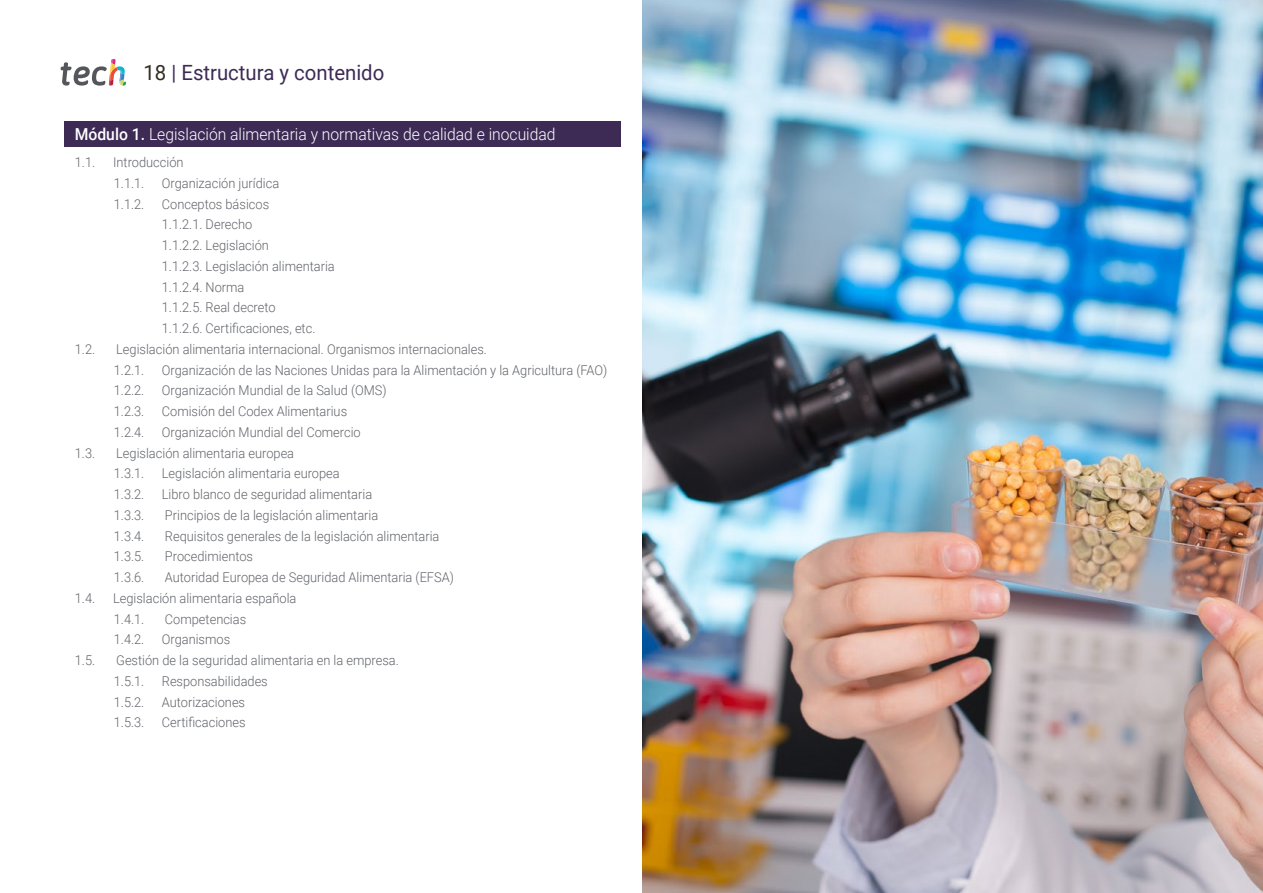
<style>
.page{position:relative;width:1263px;height:893px;background:#fff}
.page>*{position:absolute;margin:0;border:0;box-sizing:border-box;transform-origin:0 0}
.t1{font:21px "Roboto";color:#3d2b56}
.t2{font:300 16.5px "Roboto";color:#fff;scale:.95 1}
.t3{font:300 13.5px/20.7px "Roboto";color:#61646a;scale:.95 1}
.s1{color:#312e20}
.s2{font-weight:500}
</style>
<div class="page">
<div style="left:64px;top:121px;width:557px;height:25px;background:#3d2b56"></div>
<svg style="left:61px;top:59px;width:65px;height:27px"></svg>
<img style="left:642px;top:0;width:621px;height:893px">
<h1 class="t1" style="left:144px;top:57px;width:242px"><span class="s1">18</span> | Estructura y contenido</h1>
<p class="t2" style="left:75px;top:123px;width:508px"><span class="s2">Módulo 1.</span> Legislación alimentaria y normativas de calidad e inocuidad</p>
<p class="t3" style="left:75px;top:151px;width:23px">1.1.</p>
<p class="t3" style="left:113px;top:151px;width:76px">Introducción<br>1.1.1.</p>
<p class="t3" style="left:162px;top:172px;width:125px">Organización jurídica</p>
<p class="t3" style="left:114px;top:193px;width:34px">1.1.2.</p>
<p class="t3" style="left:162px;top:193px;width:184px">Conceptos básicos<br>1.1.2.1. Derecho<br>1.1.2.2. Legislación<br>1.1.2.3. Legislación alimentaria<br>1.1.2.4. Norma<br>1.1.2.5. Real decreto<br>1.1.2.6. Certificaciones, etc.</p>
<p class="t3" style="left:75px;top:338px;width:23px">1.2.</p>
<p class="t3" style="left:114px;top:338px;width:394px">Legislación alimentaria internacional. Organismos internacionales.<br>1.2.1.</p>
<p class="t3" style="left:162px;top:359px;width:470px">Organización de las Naciones Unidas para la Alimentación y la Agricultura (FAO)</p>
<p class="t3" style="left:114px;top:380px;width:34px">1.2.2.</p>
<p class="t3" style="left:162px;top:380px;width:238px">Organización Mundial de la Salud (OMS)</p>
<p class="t3" style="left:114px;top:400px;width:34px">1.2.3.</p>
<p class="t3" style="left:162px;top:400px;width:197px">Comisión del Codex Alimentarius</p>
<p class="t3" style="left:114px;top:421px;width:34px">1.2.4.</p>
<p class="t3" style="left:162px;top:421px;width:211px">Organización Mundial del Comercio</p>
<p class="t3" style="left:75px;top:442px;width:23px">1.3.</p>
<p class="t3" style="left:114px;top:442px;width:191px">Legislación alimentaria europea<br>1.3.1.</p>
<p class="t3" style="left:162px;top:463px;width:189px">Legislación alimentaria europea</p>
<p class="t3" style="left:114px;top:483px;width:34px">1.3.2.</p>
<p class="t3" style="left:162px;top:483px;width:223px">Libro blanco de seguridad alimentaria</p>
<p class="t3" style="left:114px;top:504px;width:34px">1.3.3.</p>
<p class="t3" style="left:165px;top:504px;width:226px">Principios de la legislación alimentaria</p>
<p class="t3" style="left:114px;top:525px;width:34px">1.3.4.</p>
<p class="t3" style="left:165px;top:525px;width:290px">Requisitos generales de la legislación alimentaria</p>
<p class="t3" style="left:114px;top:546px;width:34px">1.3.5.</p>
<p class="t3" style="left:165px;top:546px;width:94px">Procedimientos</p>
<p class="t3" style="left:114px;top:566px;width:34px">1.3.6.</p>
<p class="t3" style="left:165px;top:566px;width:306px">Autoridad Europea de Seguridad Alimentaria (EFSA)</p>
<p class="t3" style="left:75px;top:587px;width:23px">1.4.</p>
<p class="t3" style="left:113px;top:587px;width:194px">Legislación alimentaria española<br>1.4.1.</p>
<p class="t3" style="left:165px;top:608px;width:87px">Competencias</p>
<p class="t3" style="left:114px;top:629px;width:34px">1.4.2.</p>
<p class="t3" style="left:162px;top:629px;width:73px">Organismos</p>
<p class="t3" style="left:75px;top:649px;width:23px">1.5.</p>
<p class="t3" style="left:114px;top:649px;width:301px">Gestión de la seguridad alimentaria en la empresa.<br>1.5.1.</p>
<p class="t3" style="left:162px;top:670px;width:113px">Responsabilidades</p>
<p class="t3" style="left:114px;top:691px;width:34px">1.5.2.</p>
<p class="t3" style="left:162px;top:691px;width:89px">Autorizaciones</p>
<p class="t3" style="left:114px;top:712px;width:34px">1.5.3.</p>
<p class="t3" style="left:162px;top:712px;width:90px">Certificaciones</p>
</div>
